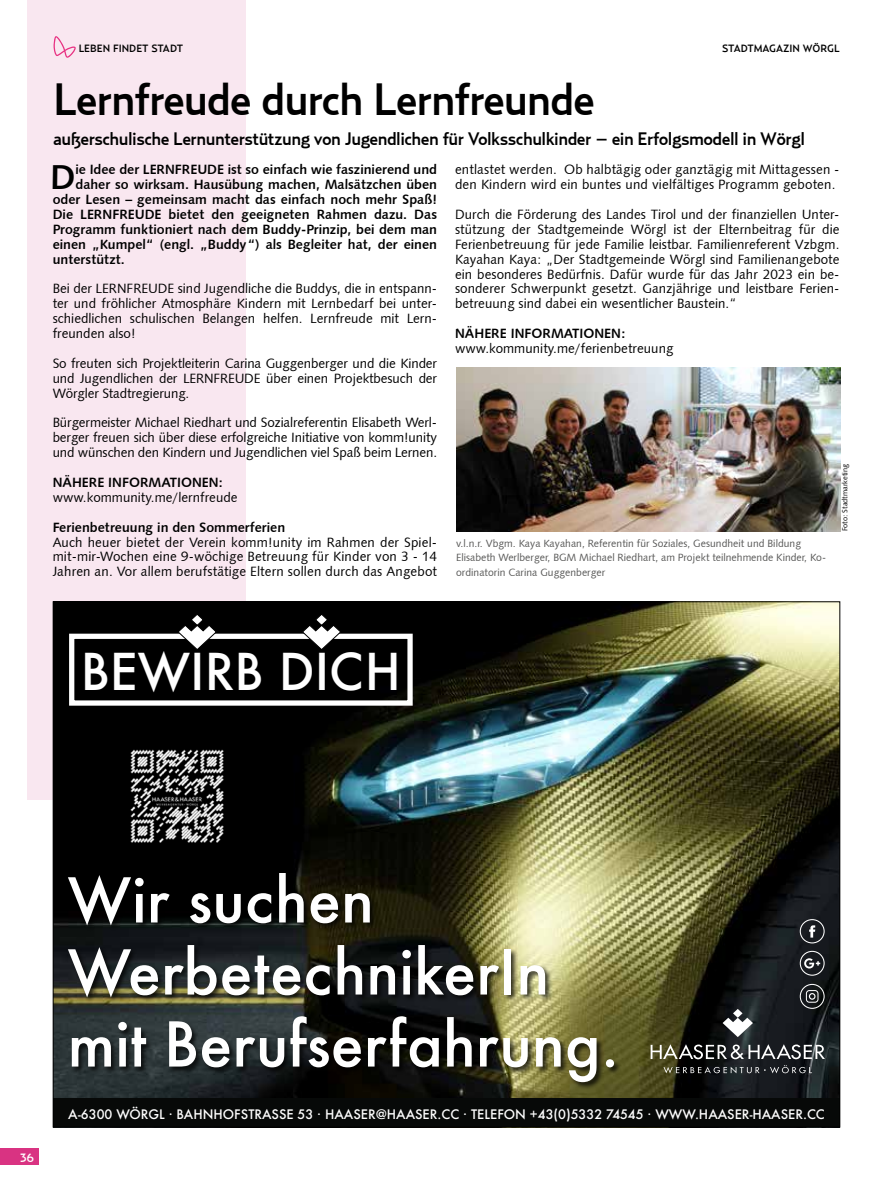
<style>
.page{position:relative;width:893px;height:1191px;background:#fff}
.page>*{position:absolute;margin:0;border:0;box-sizing:border-box;transform-origin:0 0}
.t1{font:500 60px/72px "Futura";color:#fff}
.t2{font:500 49.35px "Futura";color:#fff}
.t3{font:500 45px "Relay";letter-spacing:-.03em;color:#000}
.t4{font:34.65px "Humanist 531 BT Bold A";color:#000}
.t5{font:500 18px "Relay";letter-spacing:-.03em;color:#000}
.t6{font:13.5px/14.9px "Humanist 531 BT Roman A";color:#000;text-align:justify}
.t7{font:13.5px "Humanist 531 BT Bold A";color:#000}
.t8{font:500 12.75px "Futura";color:#fff}
.t9{font:500 12px "Relay";color:#fff}
.t10{font:10.5px/14.9px "Humanist 531 BT Roman A";color:#575756}
.t11{font:500 10.5px "Relay";color:#000}
.t12{font:7.5px "Humanist 531 BT Roman A";color:#000}
</style>
<div class="page">
<div style="left:0;top:1148px;width:38px;height:17px;background:#d93382"></div>
<div style="left:28px;top:0;width:218px;height:799px;background:#f9e7f0"></div>
<img style="left:55px;top:603px;width:783px;height:495px">
<div style="left:69px;top:633px;width:344px;height:72px;border:5px solid #fff"></div>
<div style="left:53px;top:1098px;width:787px;height:29px;background:#070908"></div>
<div style="left:800px;top:919px;width:25px;height:24px;border:1px solid #fff;border-radius:50%"></div>
<svg style="left:809px;top:925px;width:6px;height:12px"></svg>
<div style="left:800px;top:984px;width:25px;height:24px;border:1px solid #fff;border-radius:50%"></div>
<svg style="left:806px;top:990px;width:12px;height:12px"></svg>
<div style="left:800px;top:950px;width:25px;height:25px;border:1px solid #fff;border-radius:12px"></div>
<svg style="left:804px;top:958px;width:16px;height:10px"></svg>
<svg style="left:663px;top:1065px;width:149px;height:8px"></svg>
<svg style="left:723px;top:1009px;width:30px;height:28px"></svg>
<svg style="left:651px;top:1044px;width:174px;height:15px"></svg>
<div style="left:67px;top:871px;width:554px;height:218px;background:#000;opacity:.75"></div>
<img style="left:125px;top:744px;width:104px;height:103px">
<svg style="left:178px;top:613px;width:39px;height:37px"></svg>
<svg style="left:302px;top:613px;width:39px;height:37px"></svg>
<img style="left:456px;top:368px;width:384px;height:163px">
<svg style="left:54px;top:36px;width:22px;height:22px"></svg>
<p class="t11" style="left:79px;top:42px;width:106px">LEBEN FINDET STADT</p>
<p class="t11" style="left:722px;top:42px;width:119px">STADTMAGAZIN WÖRGL</p>
<h3 class="t3" style="left:53px;top:73px;width:544px">Lernfreude durch Lernfreunde</h3>
<h3 class="t5" style="left:53px;top:128px;width:753px">außerschulische Lernunterstützung von Jugendlichen für Volksschulkinder – ein Erfolgsmodell in Wörgl</h3>
<h3 class="t4" style="left:50px;top:156px;width:27px">D</h3>
<p class="t7" style="left:76px;top:161px;width:363px">ie Idee der LERNFREUDE ist so einfach wie faszinierend und</p>
<p class="t7" style="left:76px;top:176px;width:363px">daher so wirksam. Hausübung machen, Malsätzchen üben</p>
<p class="t7" style="left:53px;top:191px;width:386px">oder Lesen – gemeinsam macht das einfach noch mehr Spaß!</p>
<p class="t7" style="left:53px;top:206px;width:386px">Die LERNFREUDE bietet den geeigneten Rahmen dazu. Das</p>
<p class="t7" style="left:53px;top:221px;width:386px">Programm funktioniert nach dem Buddy-Prinzip, bei dem man</p>
<p class="t7" style="left:53px;top:236px;width:386px">einen „Kumpel“ (engl. „Buddy“) als Begleiter hat, der einen</p>
<p class="t7" style="left:53px;top:251px;width:74px">unterstützt.</p>
<p class="t6" style="left:53px;top:281px;width:386px">Bei der LERNFREUDE sind Jugendliche die Buddys, die in entspann&shy;ter und fröhlicher Atmosphäre Kindern mit Lernbedarf bei unter&shy;schiedlichen schulischen Belangen helfen. Lernfreude mit Lern&shy;freunden also!</p>
<p class="t6" style="left:53px;top:355px;width:386px">So freuten sich Projektleiterin Carina Guggenberger und die Kinder und Jugendlichen der LERNFREUDE über einen Projektbesuch der Wörgler Stadtregierung.</p>
<p class="t6" style="left:53px;top:415px;width:386px">Bürgermeister Michael Riedhart und Sozialreferentin Elisabeth Werl&shy;berger freuen sich über diese erfolgreiche Initiative von komm!unity und wünschen den Kindern und Jugendlichen viel Spaß beim Lernen.</p>
<p class="t7" style="left:53px;top:474px;width:172px">NÄHERE INFORMATIONEN:</p>
<p class="t6" style="left:53px;top:489px;width:186px">www.kommunity.me/lernfreude</p>
<p class="t7" style="left:53px;top:518px;width:234px">Ferienbetreuung in den Sommerferien</p>
<p class="t6" style="left:53px;top:534px;width:386px">Auch heuer bietet der Verein komm!unity im Rahmen der Spiel&shy;mit-mir-Wochen eine 9-wöchige Betreuung für Kinder von 3 - 14<br>Jahren an. Vor allem berufstätige Eltern sollen durch das Angebot</p>
<p class="t6" style="left:455px;top:162px;width:386px">entlastet werden. Ob halbtägig oder ganztägig mit Mittagessen - den Kindern wird ein buntes und vielfältiges Programm geboten.</p>
<p class="t6" style="left:455px;top:206px;width:386px">Durch die Förderung des Landes Tirol und der finanziellen Unter&shy;stützung der Stadtgemeinde Wörgl ist der Elternbeitrag für die Ferienbetreuung für jede Familie leistbar. Familienreferent Vzbgm.<br>Kayahan Kaya: „Der Stadtgemeinde Wörgl sind Familienangebote ein besonderes Bedürfnis. Dafür wurde für das Jahr 2023 ein be&shy;sonderer Schwerpunkt gesetzt. Ganzjährige und leistbare Ferien&shy;betreuung sind dabei ein wesentlicher Baustein.“</p>
<p class="t7" style="left:455px;top:325px;width:172px">NÄHERE INFORMATIONEN:</p>
<p class="t6" style="left:455px;top:340px;width:220px">www.kommunity.me/ferienbetreuung</p>
<p class="t10" style="left:456px;top:535px;width:372px">v.l.n.r. Vbgm. Kaya Kayahan, Referentin für Soziales, Gesundheit und Bildung<br>Elisabeth Werlberger, BGM Michael Riedhart, am Projekt teilnehmende Kinder, Ko&shy;ordinatorin Carina Guggenberger</p>
<p class="t12" style="left:840px;top:531px;width:69px;rotate:-90deg">Foto: Stadtmarketing</p>
<h2 class="t2" style="left:81px;top:638px;width:322px">BEWIRB DICH</h2>
<p class="t9" style="left:20px;top:1150px;width:15px">36</p>
<h1 class="t1" style="left:68px;top:863px;width:553px">Wir suchen<br>WerbetechnikerIn mit Berufserfahrung.</h1>
<p class="t8" style="left:68px;top:1105px;width:758px">A-6300 WÖRGL · BAHNHOFSTRASSE 53 · HAASER@HAASER.CC · TELEFON +43(0)5332 74545 · WWW.HAASER-HAASER.CC</p>
</div>
